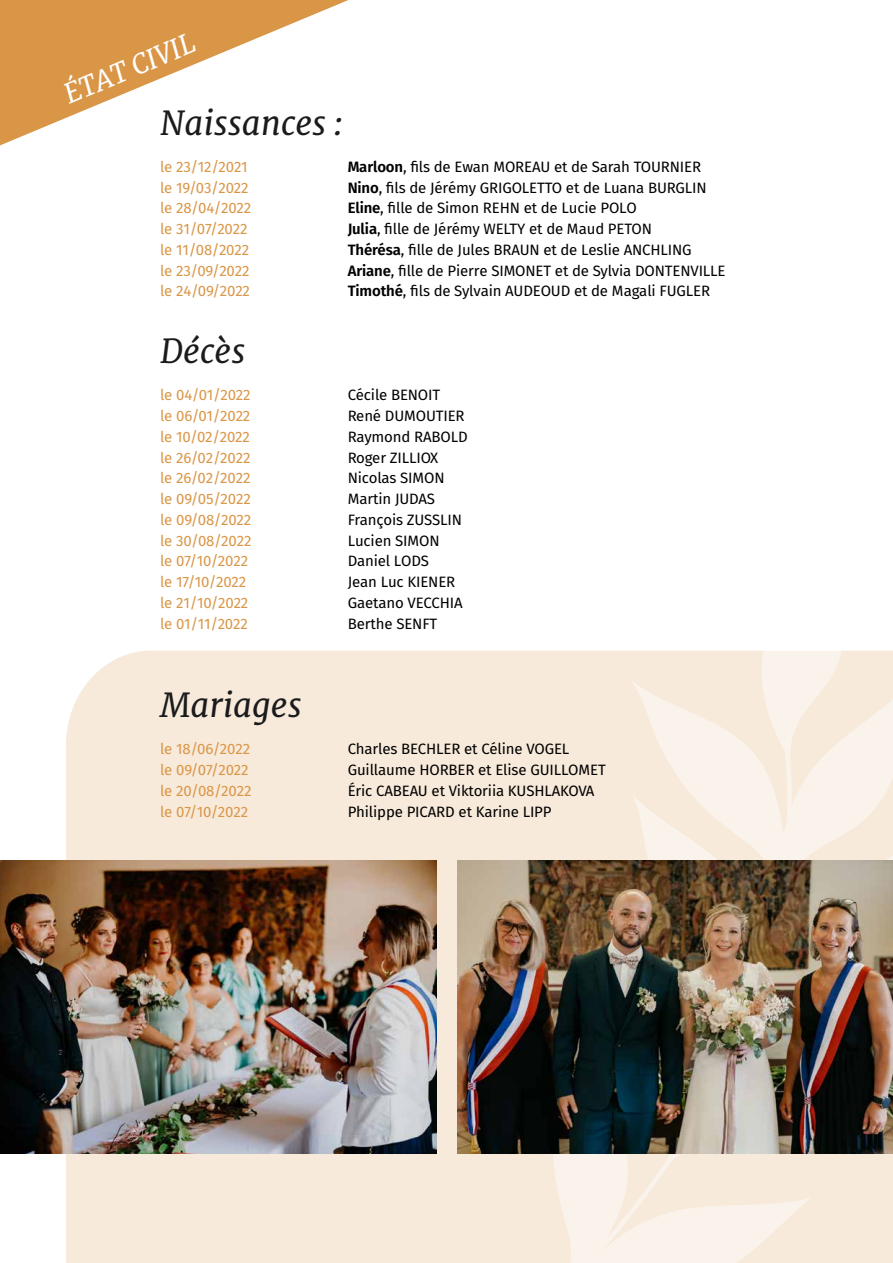
<style>
.page{position:relative;width:893px;height:1263px;background:#fff}
.page>*{position:absolute;margin:0;border:0;box-sizing:border-box;transform-origin:0 0}
.t1{font:italic 33px "Merriweather";color:#1a1b1c}
.t2{font:italic 27px "Merriweather";color:#fff}
.t3{font:15px "Fira Sans";letter-spacing:-.01em;color:#000}
.t4{font:15px "Fira Sans";letter-spacing:-.01em;color:#da9647}
.s1{font-weight:600}
</style>
<div class="page">
<div style="left:66px;top:651px;width:471px;height:612px;background:#f7eada"></div>
<svg style="left:537px;top:650px;width:356px;height:613px;background:#f7ecdf"></svg>
<svg style="left:0;top:0;width:348px;height:145px;fill:#da9647"></svg>
<img style="left:457px;top:860px;width:436px;height:293px">
<img style="left:0;top:860px;width:436px;height:293px">
<h2 class="t2" style="left:59px;top:80px;width:141px;rotate:-23deg">ÉTAT CIVIL</h2>
<h1 class="t1" style="left:160px;top:102px;width:184px">Naissances :</h1>
<p class="t4" style="left:160px;top:156px;width:89px">le 23/12/2021</p>
<p class="t3" style="left:348px;top:156px;width:355px"><span class="s1">Marloon</span>, fils de Ewan MOREAU et de Sarah TOURNIER</p>
<p class="t4" style="left:160px;top:177px;width:90px">le 19/03/2022</p>
<p class="t3" style="left:348px;top:177px;width:361px"><span class="s1">Nino</span>, fils de Jérémy GRIGOLETTO et de Luana BURGLIN</p>
<p class="t4" style="left:160px;top:197px;width:93px">le 28/04/2022</p>
<p class="t3" style="left:348px;top:197px;width:291px"><span class="s1">Eline</span>, fille de Simon REHN et de Lucie POLO</p>
<p class="t4" style="left:160px;top:218px;width:89px">le 31/07/2022</p>
<p class="t3" style="left:348px;top:218px;width:306px"><span class="s1">Julia</span>, fille de Jérémy WELTY et de Maud PETON</p>
<p class="t4" style="left:160px;top:239px;width:91px">le 11/08/2022</p>
<p class="t3" style="left:348px;top:239px;width:345px"><span class="s1">Thérésa</span>, fille de Jules BRAUN et de Leslie ANCHLING</p>
<p class="t4" style="left:160px;top:260px;width:91px">le 23/09/2022</p>
<p class="t3" style="left:348px;top:260px;width:379px"><span class="s1">Ariane</span>, fille de Pierre SIMONET et de Sylvia DONTENVILLE</p>
<p class="t4" style="left:160px;top:280px;width:91px">le 24/09/2022</p>
<p class="t3" style="left:348px;top:280px;width:364px"><span class="s1">Timothé</span>, fils de Sylvain AUDEOUD et de Magali FUGLER</p>
<h1 class="t1" style="left:160px;top:331px;width:87px">Décès</h1>
<p class="t4" style="left:160px;top:385px;width:92px">le 04/01/2022</p>
<p class="t3" style="left:348px;top:385px;width:94px">Cécile BENOIT</p>
<p class="t4" style="left:160px;top:405px;width:92px">le 06/01/2022</p>
<p class="t3" style="left:348px;top:405px;width:118px">René DUMOUTIER</p>
<p class="t4" style="left:160px;top:426px;width:91px">le 10/02/2022</p>
<p class="t3" style="left:348px;top:426px;width:122px">Raymond RABOLD</p>
<p class="t4" style="left:160px;top:447px;width:92px">le 26/02/2022</p>
<p class="t3" style="left:348px;top:447px;width:92px">Roger ZILLIOX</p>
<p class="t4" style="left:160px;top:468px;width:92px">le 26/02/2022</p>
<p class="t3" style="left:348px;top:468px;width:99px">Nicolas SIMON</p>
<p class="t4" style="left:160px;top:488px;width:92px">le 09/05/2022</p>
<p class="t3" style="left:348px;top:488px;width:89px">Martin JUDAS</p>
<p class="t4" style="left:160px;top:509px;width:93px">le 09/08/2022</p>
<p class="t3" style="left:348px;top:509px;width:116px">François ZUSSLIN</p>
<p class="t4" style="left:160px;top:530px;width:93px">le 30/08/2022</p>
<p class="t3" style="left:348px;top:530px;width:93px">Lucien SIMON</p>
<p class="t4" style="left:160px;top:551px;width:89px">le 07/10/2022</p>
<p class="t3" style="left:348px;top:551px;width:83px">Daniel LODS</p>
<p class="t4" style="left:160px;top:571px;width:88px">le 17/10/2022</p>
<p class="t3" style="left:348px;top:571px;width:109px">Jean Luc KIENER</p>
<p class="t4" style="left:160px;top:592px;width:90px">le 21/10/2022</p>
<p class="t3" style="left:348px;top:592px;width:116px">Gaetano VECCHIA</p>
<p class="t4" style="left:160px;top:613px;width:89px">le 01/11/2022</p>
<p class="t3" style="left:348px;top:613px;width:91px">Berthe SENFT</p>
<h1 class="t1" style="left:160px;top:685px;width:143px">Mariages</h1>
<p class="t4" style="left:160px;top:739px;width:91px">le 18/06/2022</p>
<p class="t3" style="left:348px;top:739px;width:223px">Charles BECHLER et Céline VOGEL</p>
<p class="t4" style="left:160px;top:759px;width:90px">le 09/07/2022</p>
<p class="t3" style="left:348px;top:759px;width:260px">Guillaume HORBER et Elise GUILLOMET</p>
<p class="t4" style="left:160px;top:780px;width:93px">le 20/08/2022</p>
<p class="t3" style="left:348px;top:780px;width:248px">Éric CABEAU et Viktoriia KUSHLAKOVA</p>
<p class="t4" style="left:160px;top:801px;width:89px">le 07/10/2022</p>
<p class="t3" style="left:348px;top:801px;width:205px">Philippe PICARD et Karine LIPP</p>
</div>
